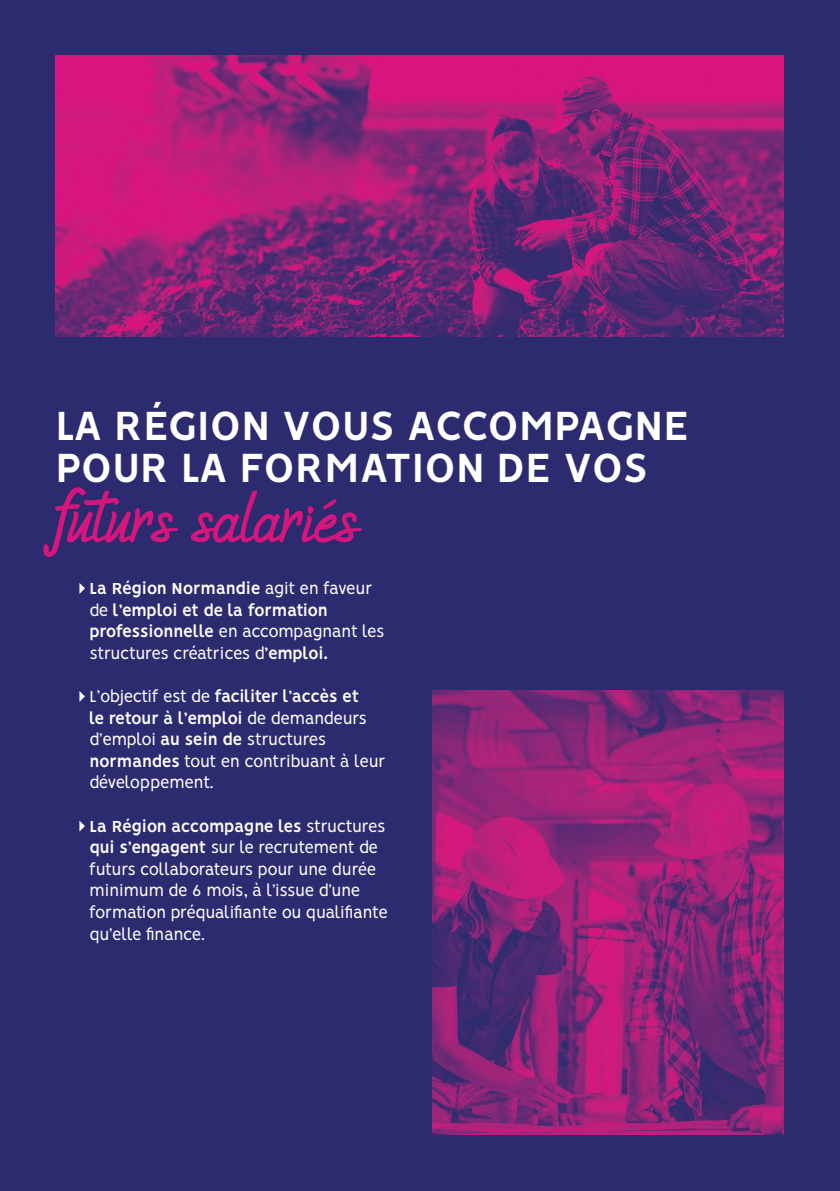
<style>
.page{position:relative;width:840px;height:1191px;background:#fff}
.page>*{position:absolute;margin:0;border:0;box-sizing:border-box;transform-origin:0 0}
.t1{font:82px "Humienly Demo";letter-spacing:.005em;color:#d7167d}
.t2{font:700 46px/42px "Vision";color:#fff}
.t3{font:18px/21.6px "Vision";letter-spacing:-.03em;color:#fff}
.t4{font:18px/21.6px "Vision";letter-spacing:-.01em;color:#fff}
.t5{font:700 18px/21.6px "Vision";letter-spacing:-.03em;color:#fff}
.s1{font-weight:400}
.s2{font-weight:700}
</style>
<div class="page">
<div style="left:0;top:0;width:839px;height:1191px;background:#2d2b6f"></div>
<img style="left:55px;top:55px;width:727px;height:282px">
<svg style="left:79px;top:583px;width:6px;height:11px"></svg>
<svg style="left:79px;top:691px;width:6px;height:11px"></svg>
<svg style="left:79px;top:820px;width:6px;height:11px"></svg>
<img style="left:432px;top:690px;width:350px;height:444px">
<svg style="left:322px;top:499px;width:15px;height:10px"></svg>
<p class="t2" style="left:55px;top:409px;width:635px">LA RÉGION VOUS ACCOMPAGNE<br>POUR LA FORMATION DE VOS</p>
<p class="t1" style="left:55px;top:478px;width:304px">futurs salaries</p>
<p class="t5" style="left:89px;top:579px;width:296px">La Région Normandie <span class="s1">agit en faveur de</span> l’emploi et de la formation professionnelle <span class="s1">en accompagnant les structures créatrices d</span>’emploi.</p>
<p class="t4" style="left:89px;top:687px;width:297px">L’objectif est de <span class="s2">faciliter l’accès et<br>le retour à l’emploi</span> de demandeurs d’emploi <span class="s2">au sein de</span> structures <span class="s2">normandes</span> tout en contribuant à leur développement.</p>
<p class="t3" style="left:89px;top:817px;width:300px"><span class="s2">La Région accompagne les</span> structures <span class="s2">qui s’engagent</span> sur le recrutement de futurs collaborateurs pour une durée minimum de 6 mois, à l’issue d’une formation préqualifiante ou qualifiante qu’elle finance.</p>
</div>
